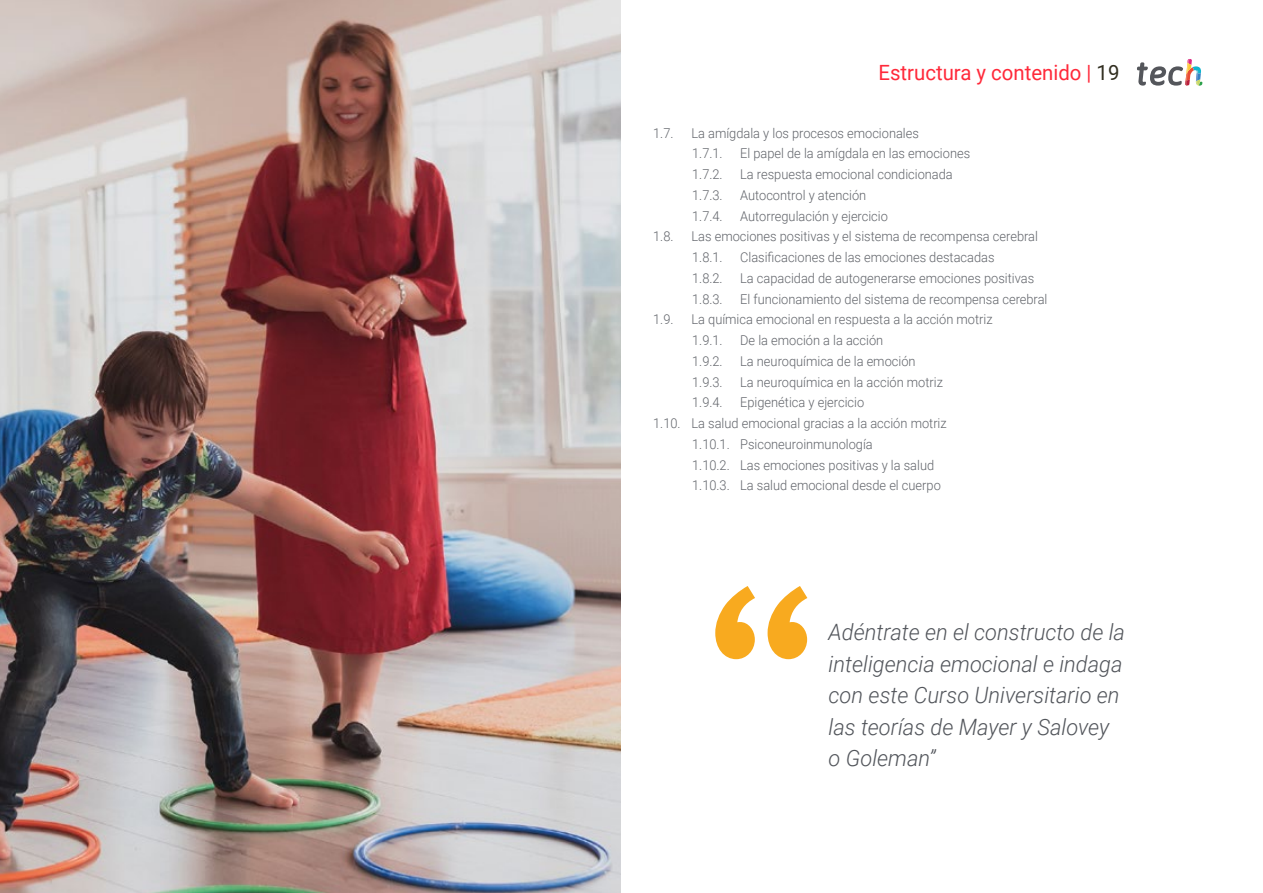
<style>
.page{position:relative;width:1263px;height:893px;background:#fff}
.page>*{position:absolute;margin:0;border:0;box-sizing:border-box;transform-origin:0 0}
.t1{font:italic 300 22.5px/31.5px "Roboto";color:#52555b}
.t2{font:21px "Roboto";color:#ff293a}
.t3{font:300 13.5px/20.7px "Roboto";color:#61646a;scale:.95 1}
.s1{color:#312e20}
</style>
<div class="page">
<img style="left:0;top:0;width:621px;height:893px">
<svg style="left:715px;top:586px;width:92px;height:73px"></svg>
<svg style="left:1137px;top:59px;width:65px;height:27px"></svg>
<h2 class="t2" style="left:878px;top:57px;width:242px">Estructura y contenido | <span class="s1">19</span></h2>
<p class="t3" style="left:653px;top:122px;width:23px">1.7.</p>
<p class="t3" style="left:691px;top:122px;width:241px">La amígdala y los procesos emocionales<br>1.7.1.</p>
<p class="t3" style="left:740px;top:143px;width:244px">El papel de la amígdala en las emociones</p>
<p class="t3" style="left:692px;top:164px;width:34px">1.7.2.</p>
<p class="t3" style="left:740px;top:164px;width:225px">La respuesta emocional condicionada</p>
<p class="t3" style="left:692px;top:184px;width:34px">1.7.3.</p>
<p class="t3" style="left:740px;top:184px;width:134px">Autocontrol y atención</p>
<p class="t3" style="left:692px;top:205px;width:34px">1.7.4.</p>
<p class="t3" style="left:740px;top:205px;width:157px">Autorregulación y ejercicio</p>
<p class="t3" style="left:653px;top:226px;width:23px">1.8.</p>
<p class="t3" style="left:691px;top:226px;width:366px">Las emociones positivas y el sistema de recompensa cerebral<br>1.8.1.</p>
<p class="t3" style="left:740px;top:247px;width:269px">Clasificaciones de las emociones destacadas</p>
<p class="t3" style="left:692px;top:267px;width:34px">1.8.2.</p>
<p class="t3" style="left:740px;top:267px;width:311px">La capacidad de autogenerarse emociones positivas</p>
<p class="t3" style="left:692px;top:288px;width:34px">1.8.3.</p>
<p class="t3" style="left:740px;top:288px;width:325px">El funcionamiento del sistema de recompensa cerebral</p>
<p class="t3" style="left:653px;top:309px;width:23px">1.9.</p>
<p class="t3" style="left:691px;top:309px;width:318px">La química emocional en respuesta a la acción motriz<br>1.9.1.</p>
<p class="t3" style="left:740px;top:330px;width:152px">De la emoción a la acción</p>
<p class="t3" style="left:692px;top:350px;width:34px">1.9.2.</p>
<p class="t3" style="left:740px;top:350px;width:186px">La neuroquímica de la emoción</p>
<p class="t3" style="left:692px;top:371px;width:34px">1.9.3.</p>
<p class="t3" style="left:740px;top:371px;width:215px">La neuroquímica en la acción motriz</p>
<p class="t3" style="left:692px;top:392px;width:34px">1.9.4.</p>
<p class="t3" style="left:740px;top:392px;width:132px">Epigenética y ejercicio</p>
<p class="t3" style="left:653px;top:413px;width:310px">1.10. La salud emocional gracias a la acción motriz</p>
<p class="t3" style="left:692px;top:433px;width:192px">1.10.1. Psiconeuroinmunología</p>
<p class="t3" style="left:692px;top:454px;width:256px">1.10.2. Las emociones positivas y la salud</p>
<p class="t3" style="left:692px;top:475px;width:263px">1.10.3. La salud emocional desde el cuerpo</p>
<h1 class="t1" style="left:829px;top:616px;width:298px">Adéntrate en el constructo de la inteligencia emocional e indaga con este Curso Universitario en las teorías de Mayer y Salovey o Goleman”</h1>
</div>
